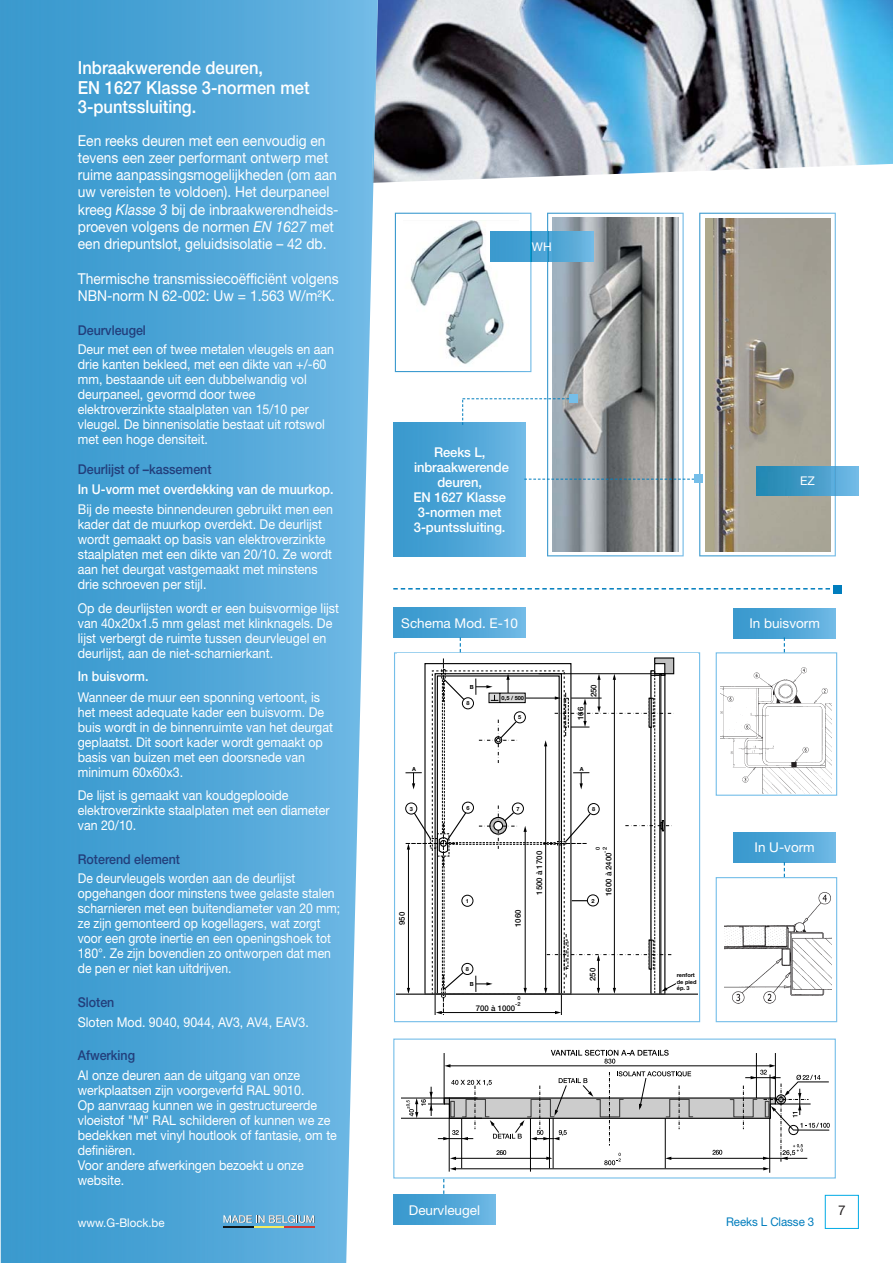
<style>
.page{position:relative;width:893px;height:1263px;background:#fff}
.page>*{position:absolute;margin:0;border:0;box-sizing:border-box;transform-origin:0 0}
.t1{font:500 18px/19.5px "Helvetica Neue";color:#fff;scale:.92 1}
.t2{font:15px/17.2px "Helvetica Neue";color:#fff;scale:.92 1}
.t3{font:13.5px/15px "Helvetica Neue";color:#fff;scale:.92 1}
.t4{font:13.5px/15px "Helvetica Neue";color:#fff;scale:.9 1}
.t5{font:500 13.5px/15px "Helvetica Neue";letter-spacing:-.005em;color:#fff;text-align:center;scale:.96 1}
.t6{font:500 13.5px "Helvetica Neue";color:#223e7b;scale:.92 1}
.t7{font:500 13.5px "Helvetica Neue";letter-spacing:-.005em;color:#fff;scale:.92 1}
.t8{font:13.5px "Helvetica Neue";color:#fff}
.t9{font:13.5px "Helvetica Neue";color:#231f20}
.t10{font:12px "Helvetica Neue";letter-spacing:-.005em;color:#fff;scale:.96 1}
.t11{font:12px "Helvetica Neue";letter-spacing:-.005em;color:#007dbd;scale:.96 1}
.t12{font:12px "Helvetica Neue";color:#fff}
.t13{font:7.8px "Helvetica Neue Medium+T42";color:#000}
.t14{font:5.55px/6.8px "Helvetica Neue Bold+T42";color:#000}
.t15{font:5.55px/6.8px "Helvetica Neue Medium+T42";color:#000;text-align:center}
.s1{font-style:italic}
</style>
<div class="page">
<img style="left:378px;top:0;width:514px;height:183px">
<img style="left:0;top:0;width:374px;height:1263px">
<img style="left:372px;top:0;width:6px;height:183px">
<div style="left:825px;top:1195px;width:34px;height:34px;border:1px solid #00aae5"></div>
<svg style="left:393px;top:588px;width:437px;height:2px"></svg>
<div style="left:833px;top:585px;width:9px;height:9px;background:#007dbd"></div>
<img style="left:547px;top:213px;width:137px;height:343px">
<img style="left:553px;top:218px;width:125px;height:334px">
<img style="left:699px;top:213px;width:137px;height:343px">
<img style="left:705px;top:218px;width:126px;height:334px">
<img style="left:394px;top:422px;width:131px;height:134px">
<img style="left:756px;top:466px;width:103px;height:30px">
<img style="left:835px;top:466px;width:1px;height:30px">
<div style="left:394px;top:652px;width:306px;height:370px;border:1px solid #75bee9"></div>
<div style="left:397px;top:653px;width:300px;height:362px;background:#fff"></div>
<svg style="left:405px;top:658px;width:272px;height:357px"></svg>
<div style="left:494px;top:821px;width:9px;height:9px;background:#fff;border-radius:50%"></div>
<div style="left:493px;top:821px;width:10px;height:10px;border:1px solid #000;border-radius:50%"></div>
<hr style="left:397px;top:994px;width:300px;height:1px;background:#000">
<div style="left:569px;top:394px;width:9px;height:9px;background:#75bee9"></div>
<svg style="left:524px;top:479px;width:170px;height:1px"></svg>
<div style="left:694px;top:474px;width:9px;height:9px;background:#75bee9"></div>
<svg style="left:462px;top:398px;width:112px;height:27px"></svg>
<div style="left:393px;top:1039px;width:443px;height:140px;border:1px solid #75bee9"></div>
<hr style="left:401px;top:1098px;width:76px;height:1px;background:#000">
<hr style="left:401px;top:1118px;width:81px;height:1px;background:#000">
<hr style="left:449px;top:1118px;width:1px;height:54px;background:#000">
<hr style="left:530px;top:1118px;width:1px;height:54px;background:#000">
<hr style="left:769px;top:1118px;width:1px;height:55px;background:#000">
<svg style="left:406px;top:1050px;width:423px;height:120px"></svg>
<img style="left:393px;top:1195px;width:103px;height:30px">
<img style="left:394px;top:608px;width:131px;height:29px">
<div style="left:716px;top:652px;width:121px;height:144px;border:1px solid #75bee9"></div>
<img style="left:721px;top:667px;width:110px;height:127px">
<div style="left:716px;top:877px;width:121px;height:145px;border:1px solid #75bee9"></div>
<img style="left:724px;top:892px;width:107px;height:112px">
<div style="left:782px;top:999px;width:43px;height:14px;background:#fff"></div>
<div style="left:762px;top:882px;width:43px;height:30px;background:#fff"></div>
<img style="left:733px;top:832px;width:103px;height:30px">
<img style="left:733px;top:609px;width:103px;height:29px">
<svg style="left:784px;top:862px;width:1px;height:15px"></svg>
<svg style="left:443px;top:1179px;width:1px;height:15px"></svg>
<img style="left:395px;top:213px;width:136px;height:159px">
<img style="left:403px;top:220px;width:115px;height:146px">
<img style="left:491px;top:231px;width:102px;height:30px">
<img style="left:547px;top:231px;width:1px;height:30px">
<img style="left:530px;top:231px;width:1px;height:30px">
<img style="left:518px;top:231px;width:1px;height:30px">
<svg style="left:223px;top:1215px;width:91px;height:8px"></svg>
<hr style="left:254px;top:1226px;width:30px;height:2px;background:#f5ed60">
<hr style="left:223px;top:1226px;width:31px;height:2px;background:#121617">
<hr style="left:284px;top:1226px;width:31px;height:2px;background:#d13632">
<h1 class="t1" style="left:78px;top:60px;width:253px">Inbraakwerende deuren,<br>EN 1627 Klasse 3-normen met<br>3-puntssluiting.</h1>
<p class="t2" style="left:78px;top:133px;width:285px">Een reeks deuren met een eenvoudig en tevens een zeer performant ontwerp met ruime aanpassingsmogelijkheden (om aan uw vereisten te voldoen). Het deurpaneel kreeg <span class="s1">Klasse 3</span> bij de inbraakwerendheids - proeven volgens de normen <span class="s1">EN 1627</span> met een driepuntslot, geluidsisolatie – 42 db.</p>
<p class="t2" style="left:78px;top:271px;width:285px">Thermische transmissiecoëfficiënt volgens<br>NBN-norm N 62-002: Uw = 1.563 W/m²K.</p>
<p class="t6" style="left:78px;top:325px;width:76px">Deurvleugel</p>
<p class="t3" style="left:78px;top:343px;width:280px">Deur met een of twee metalen vleugels en aan drie kanten bekleed, met een dikte van +/-60 mm, bestaande uit een dubbelwandig vol deurpaneel, gevormd door twee elektroverzinkte staalplaten van 15/10 per vleugel. De binnenisolatie bestaat uit rotswol met een hoge densiteit.</p>
<p class="t6" style="left:78px;top:465px;width:147px">Deurlijst of –kassement</p>
<p class="t7" style="left:78px;top:484px;width:279px">In U-vorm met overdekking van de muurkop.</p>
<p class="t3" style="left:78px;top:503px;width:279px">Bij de meeste binnendeuren gebruikt men een kader dat de muurkop overdekt. De deurlijst wordt gemaakt op basis van elektroverzinkte staalplaten met een dikte van 20/10. Ze wordt aan het deurgat vastgemaakt met minstens drie schroeven per stijl.</p>
<p class="t3" style="left:78px;top:602px;width:285px">Op de deurlijsten wordt er een buisvormige lijst van 40x20x1.5 mm gelast met klinknagels. De lijst verbergt de ruimte tussen deurvleugel en deurlijst, aan de niet-scharnierkant.</p>
<p class="t7" style="left:78px;top:672px;width:78px">In buisvorm.</p>
<p class="t3" style="left:78px;top:691px;width:279px">Wanneer de muur een sponning vertoont, is het meest adequate kader een buisvorm. De buis wordt in de binnenruimte van het deurgat geplaatst. Dit soort kader wordt gemaakt op basis van buizen met een doorsnede van minimum 60x60x3.</p>
<p class="t3" style="left:78px;top:789px;width:275px">De lijst is gemaakt van koudgeplooide elektroverzinkte staalplaten met een diameter van 20/10.</p>
<p class="t6" style="left:78px;top:854px;width:113px">Roterend element</p>
<p class="t4" style="left:78px;top:873px;width:293px">De deurvleugels worden aan de deurlijst opgehangen door minstens twee gelaste stalen scharnieren met een buitendiameter van 20 mm; ze zijn gemonteerd op kogellagers, wat zorgt voor een grote inertie en een openingshoek tot 180°. Ze zijn bovendien zo ontworpen dat men de pen er niet kan uitdrijven.</p>
<p class="t6" style="left:78px;top:998px;width:41px">Sloten</p>
<p class="t3" style="left:78px;top:1016px;width:252px">Sloten Mod. 9040, 9044, AV3, AV4, EAV3.</p>
<p class="t6" style="left:78px;top:1051px;width:64px">Afwerking</p>
<p class="t3" style="left:78px;top:1069px;width:283px">Al onze deuren aan de uitgang van onze werkplaatsen zijn voorgeverfd RAL 9010.<br>Op aanvraag kunnen we in gestructureerde vloeistof "M" RAL schilderen of kunnen we ze bedekken met vinyl houtlook of fantasie, om te definiëren.<br>Voor andere afwerkingen bezoekt u onze website.</p>
<p class="t12" style="left:532px;top:242px;width:21px">WH</p>
<p class="t5" style="left:413px;top:446px;width:101px">Reeks L, inbraakwerende deuren,<br>EN 1627 Klasse<br>3-normen met<br>3-puntssluiting.</p>
<p class="t8" style="left:401px;top:618px;width:118px">Schema Mod. E-10</p>
<p class="t14" style="left:470px;top:684px;width:5px">B</p>
<p class="t14" style="left:466px;top:700px;width:5px">8</p>
<p class="t14" style="left:502px;top:694px;width:24px">0,5 / 500</p>
<p class="t14" style="left:518px;top:714px;width:5px">5</p>
<p class="t13" style="left:591px;top:697px;width:15px;rotate:-90deg">250</p>
<p class="t13" style="left:578px;top:720px;width:15px;rotate:-90deg">166</p>
<p class="t14" style="left:412px;top:766px;width:5px">A</p>
<p class="t14" style="left:580px;top:766px;width:5px">A</p>
<p class="t14" style="left:410px;top:805px;width:5px">3</p>
<p class="t14" style="left:466px;top:805px;width:5px">6</p>
<p class="t14" style="left:466px;top:898px;width:5px">1</p>
<p class="t14" style="left:516px;top:805px;width:5px">7</p>
<p class="t14" style="left:592px;top:806px;width:5px">8</p>
<p class="t15" style="left:595px;top:853px;width:7px;rotate:-90deg">0 -2</p>
<p class="t13" style="left:536px;top:895px;width:45px;rotate:-90deg">1500 à 1700</p>
<p class="t13" style="left:606px;top:896px;width:45px;rotate:-90deg">1600 à 2400</p>
<p class="t14" style="left:591px;top:897px;width:5px">2</p>
<p class="t13" style="left:399px;top:925px;width:15px;rotate:-90deg">950</p>
<p class="t13" style="left:515px;top:927px;width:19px;rotate:-90deg">1060</p>
<p class="t14" style="left:466px;top:966px;width:5px">8</p>
<p class="t14" style="left:470px;top:981px;width:5px">B</p>
<p class="t15" style="left:515px;top:995px;width:7px">0 -2</p>
<p class="t13" style="left:476px;top:1006px;width:41px">700 à 1000</p>
<p class="t13" style="left:590px;top:981px;width:15px;rotate:-90deg">250</p>
<p class="t12" style="left:800px;top:477px;width:16px">EZ</p>
<p class="t8" style="left:749px;top:619px;width:72px">In buisvorm</p>
<p class="t14" style="left:677px;top:972px;width:21px">renfort de pied ép. 3</p>
<p class="t8" style="left:754px;top:843px;width:62px">In U-vorm</p>
<p class="t8" style="left:409px;top:1205px;width:73px">Deurvleugel</p>
<p class="t10" style="left:78px;top:1218px;width:92px">www.G-Block.be</p>
<p class="t11" style="left:726px;top:1218px;width:94px">Reeks L Classe 3</p>
<p class="t9" style="left:838px;top:1206px;width:9px">7</p>
</div>
